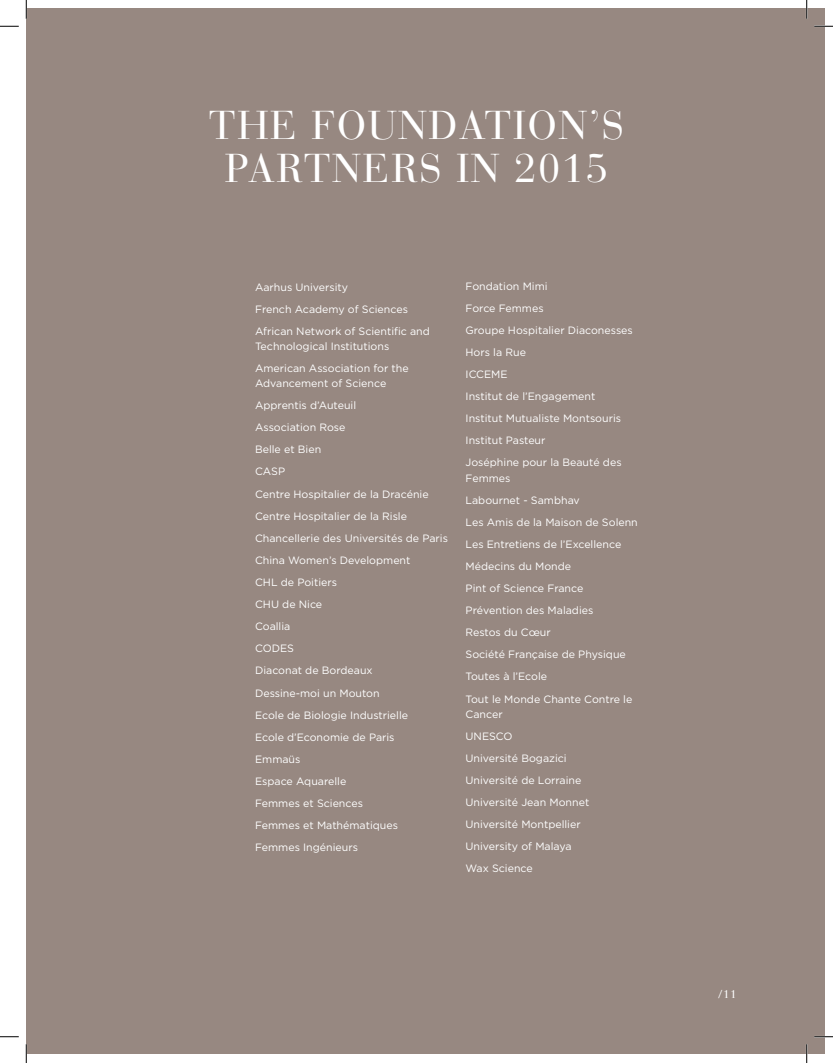
<style>
.page{position:relative;width:833px;height:1063px;background:#fff}
.page>*{position:absolute;margin:0;border:0;box-sizing:border-box;transform-origin:0 0}
.t1{font:40px/43.8px "Bauer Bodoni";letter-spacing:.04em;color:#fff;text-align:center}
.t2{font:11.25px "Bauer Bodoni";color:#fff}
.t3{font:10.62px/22.1px "Gotham";color:#fff}
</style>
<div class="page">
<div style="left:26px;top:9px;width:797px;height:1045px;background:#978881"></div>
<svg style="left:0;top:25px;width:19px;height:2px"></svg>
<svg style="left:814px;top:25px;width:18px;height:2px"></svg>
<svg style="left:0;top:1036px;width:19px;height:1px"></svg>
<svg style="left:814px;top:1035px;width:18px;height:2px"></svg>
<svg style="left:25px;top:0;width:2px;height:19px"></svg>
<svg style="left:25px;top:1044px;width:2px;height:18px"></svg>
<svg style="left:805px;top:0;width:2px;height:19px"></svg>
<svg style="left:806px;top:1044px;width:1px;height:18px"></svg>
<h1 class="t1" style="left:209px;top:103px;width:416px">THE FOUNDATION’S<br>PARTNERS IN 2015</h1>
<p class="t3" style="left:255px;top:276px;width:176px">Aarhus University<br>French Academy of Sciences<br>African Network of Scientific and</p>
<p class="t3" style="left:255px;top:335px;width:155px">Technological Institutions<br>American Association for the</p>
<p class="t3" style="left:255px;top:372px;width:194px">Advancement of Science<br>Apprentis d’Auteuil<br>Association Rose<br>Belle et Bien<br>CASP<br>Centre Hospitalier de la Dracénie<br>Centre Hospitalier de la Risle<br>Chancellerie des Universités de Paris<br>China Women’s Development<br>CHL de Poitiers<br>CHU de Nice<br>Coallia<br>CODES<br>Diaconat de Bordeaux<br>Dessine-moi un Mouton<br>Ecole de Biologie Industrielle<br>Ecole d’Economie de Paris<br>Emmaüs<br>Espace Aquarelle<br>Femmes et Sciences<br>Femmes et Mathématiques<br>Femmes Ingénieurs</p>
<p class="t3" style="left:465px;top:275px;width:169px">Fondation Mimi<br>Force Femmes<br>Groupe Hospitalier Diaconesses<br>Hors la Rue<br>ICCEME<br>Institut de l’Engagement<br>Institut Mutualiste Montsouris<br>Institut Pasteur<br>Joséphine pour la Beauté des</p>
<p class="t3" style="left:465px;top:466px;width:174px">Femmes<br>Labournet - Sambhav<br>Les Amis de la Maison de Solenn<br>Les Entretiens de l’Excellence<br>Médecins du Monde<br>Pint of Science France<br>Prévention des Maladies<br>Restos du Cœur<br>Société Française de Physique<br>Toutes à l’Ecole<br>Tout le Monde Chante Contre le</p>
<p class="t3" style="left:465px;top:702px;width:125px">Cancer<br>UNESCO<br>Université Bogazici<br>Université de Lorraine<br>Université Jean Monnet<br>Université Montpellier<br>University of Malaya<br>Wax Science</p>
<p class="t2" style="left:717px;top:987px;width:20px">/11</p>
</div>
